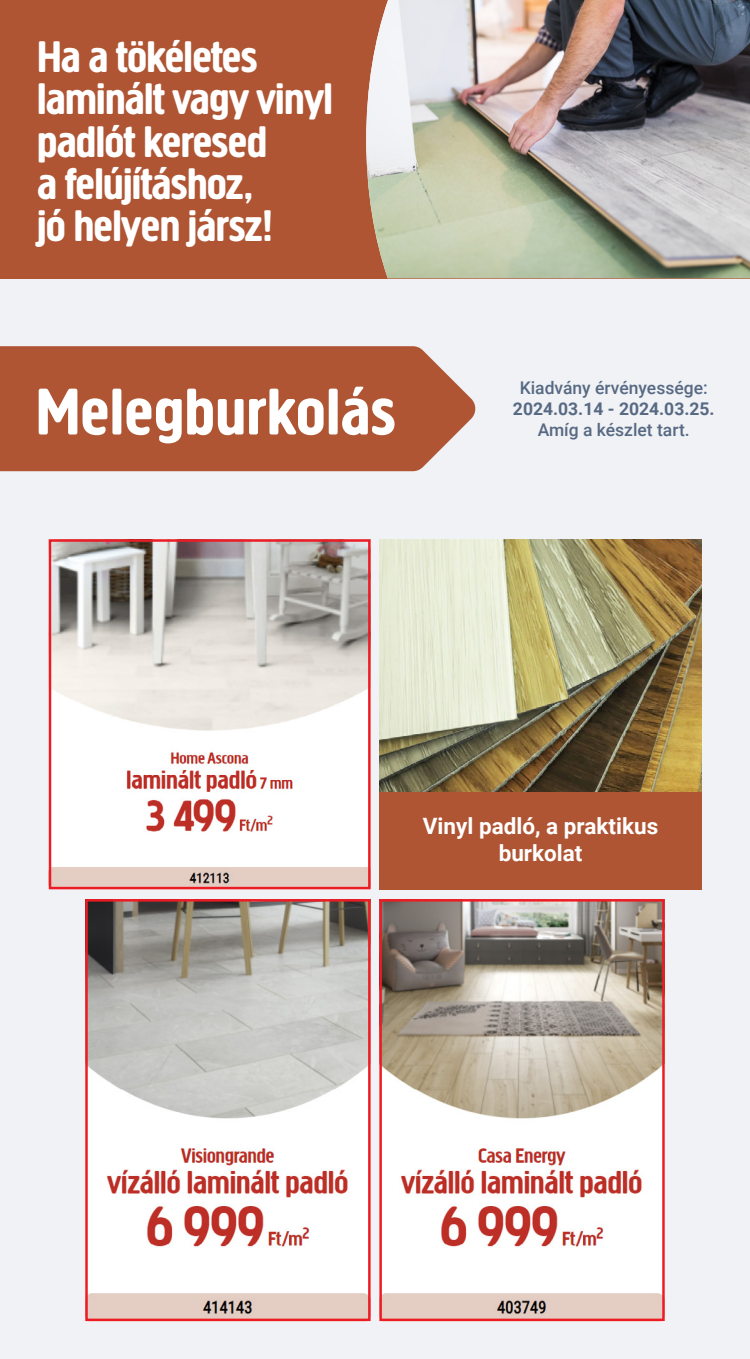
<style>
.page{position:relative;width:750px;height:1359px;background:#f0f2f5}
.page>*{position:absolute;margin:0;border:0;box-sizing:border-box;transform-origin:0 0}
.t1{font:68.75px "Creighton HU";letter-spacing:.02em;color:#fff}
.t2{font:46.12px/42.2px "Creighton HU";color:#fff}
.t3{font:700 22.5px/27px "Roboto";color:#fff;text-align:center}
.t4{font:500 17.5px "Roboto";color:#576983}
.t5{font:700 17.5px "Roboto";color:#576983}
</style>
<div class="page">
<img style="left:382px;top:902px;width:280px;height:416px">
<div style="left:379px;top:899px;width:286px;height:422px;border:2px solid #ed1c24"></div>
<img style="left:88px;top:902px;width:280px;height:416px">
<div style="left:85px;top:899px;width:286px;height:422px;border:2px solid #ed1c24"></div>
<div style="left:379px;top:791px;width:323px;height:98px;background:#af5534"></div>
<img style="left:379px;top:539px;width:323px;height:252px">
<img style="left:52px;top:542px;width:316px;height:344px">
<div style="left:49px;top:539px;width:322px;height:350px;border:2px solid #ed1c24"></div>
<div style="left:0;top:346px;width:476px;height:125px;background:#af5534"></div>
<div style="left:0;top:0;width:750px;height:278px;background:#af5534"></div>
<img style="left:366px;top:0;width:384px;height:278px">
<p class="t2" style="left:38px;top:35px;width:297px">Ha a tökéletes laminált vagy vinyl padlót keresed<br>a felújításhoz,<br>jó helyen jársz!</p>
<h1 class="t1" style="left:36px;top:371px;width:361px">Melegburkolás</h1>
<p class="t4" style="left:520px;top:376px;width:190px">Kiadvány érvényessége:</p>
<p class="t5" style="left:513px;top:397px;width:203px">2024.03.14 - 2024.03.25.</p>
<p class="t4" style="left:538px;top:418px;width:153px">Amíg a készlet tart.</p>
<p class="t3" style="left:423px;top:812px;width:237px">Vinyl padló, a praktikus burkolat</p>
</div>
